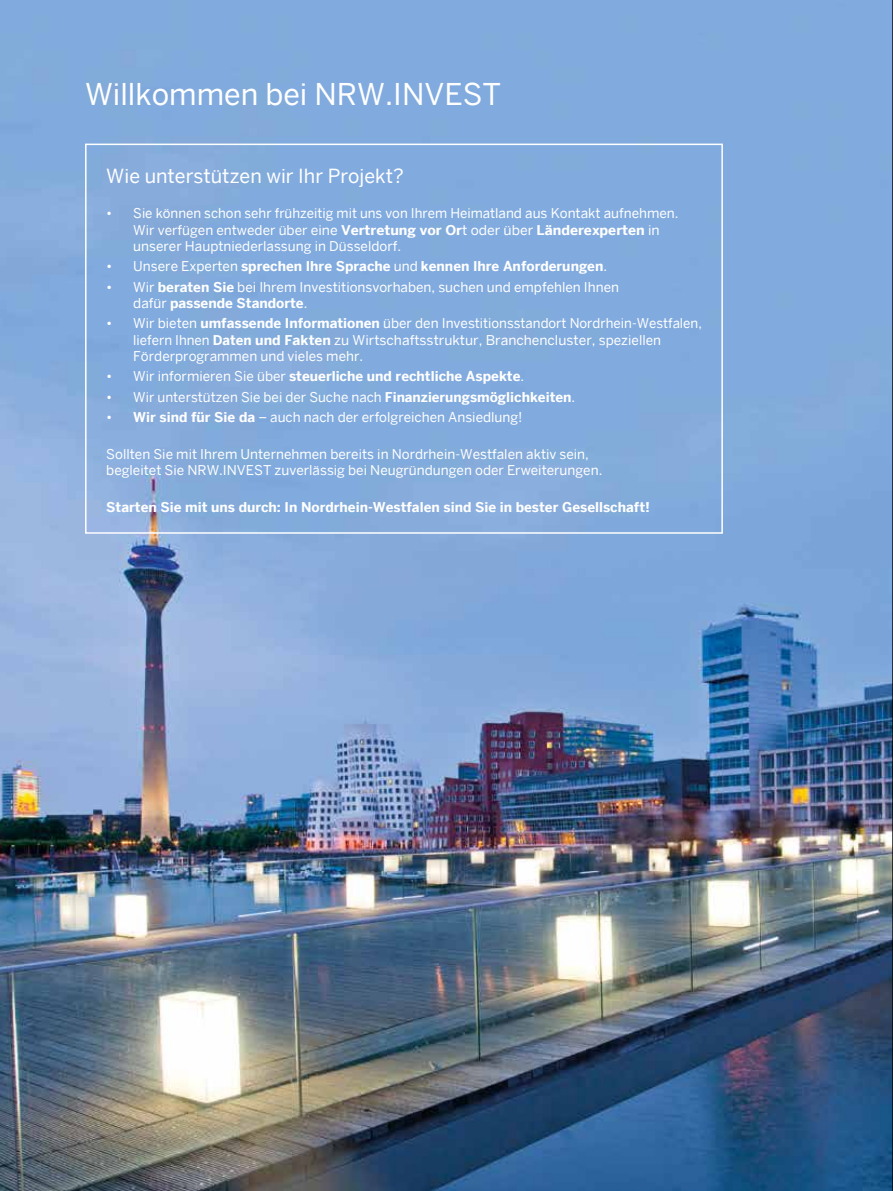
<style>
.page{position:relative;width:893px;height:1191px;background:#fff}
.page>*{position:absolute;margin:0;border:0;box-sizing:border-box;transform-origin:0 0}
.t1{font:30px "Benton Sans";color:#fff}
.t2{font:19.5px "Benton Sans";color:#fff}
.t3{font:13.5px/16.2px "Benton Sans";color:#fff}
.t4{font:700 13.5px "Benton Sans";color:#fff}
.s1{font-weight:700}
.s2{font-weight:400}
</style>
<div class="page">
<img style="left:0;top:0;width:892px;height:1191px">
<div style="left:85px;top:144px;width:638px;height:390px;border:2px solid #fff"></div>
<hr style="left:892px;top:0;width:1px;height:1191px;background:#000">
<h1 class="t1" style="left:85px;top:76px;width:418px">Willkommen bei NRW.INVEST</h1>
<h2 class="t2" style="left:106px;top:164px;width:299px">Wie unterstützen wir Ihr Projekt?</h2>
<p class="t3" style="left:133px;top:205px;width:547px;text-indent:-27px">• Sie können schon sehr frühzeitig mit uns von Ihrem Heimatland aus Kontakt aufnehmen.<br>Wir verfügen entweder über eine <span class="s1">Vertretung vor Or</span>t oder über <span class="s1">Länderexperten</span> in unserer Hauptniederlassung in Düsseldorf.</p>
<p class="t4" style="left:106px;top:258px;width:502px"><span class="s2">• Unsere Experten</span> sprechen Ihre Sprache <span class="s2">und</span> kennen Ihre Anforderungen<span class="s2">.</span></p>
<p class="t3" style="left:133px;top:278px;width:487px;text-indent:-27px">• Wir <span class="s1">beraten Sie</span> bei Ihrem Investitionsvorhaben, suchen und empfehlen Ihnen dafür <span class="s1">passende Standorte</span>.</p>
<p class="t3" style="left:133px;top:315px;width:570px;text-indent:-27px">• Wir bieten <span class="s1">umfassende Informationen</span> über den Investitionsstandort Nordrhein-Westfalen, liefern Ihnen <span class="s1">Daten und Fakten</span> zu Wirtschaftsstruktur, Branchencluster, speziellen<br>Förderprogrammen und vieles mehr.</p>
<p class="t4" style="left:106px;top:368px;width:419px"><span class="s2">• Wir informieren Sie über</span> steuerliche und rechtliche Aspekte<span class="s2">.</span></p>
<p class="t3" style="left:106px;top:388px;width:470px">• Wir unterstützen Sie bei der Suche nach <span class="s1">Finanzierungsmöglichkeiten</span>.</p>
<p class="t3" style="left:106px;top:409px;width:418px">• <span class="s1">Wir sind für Sie da</span> – auch nach der erfolgreichen Ansiedlung!</p>
<p class="t3" style="left:106px;top:445px;width:497px">Sollten Sie mit Ihrem Unternehmen bereits in Nordrhein-Westfalen aktiv sein, begleitet Sie NRW.INVEST zuverlässig bei Neugründungen oder Erweiterungen.</p>
<p class="t4" style="left:106px;top:498px;width:545px">Starten Sie mit uns durch: In Nordrhein-Westfalen sind Sie in bester Gesellschaft!</p>
</div>
